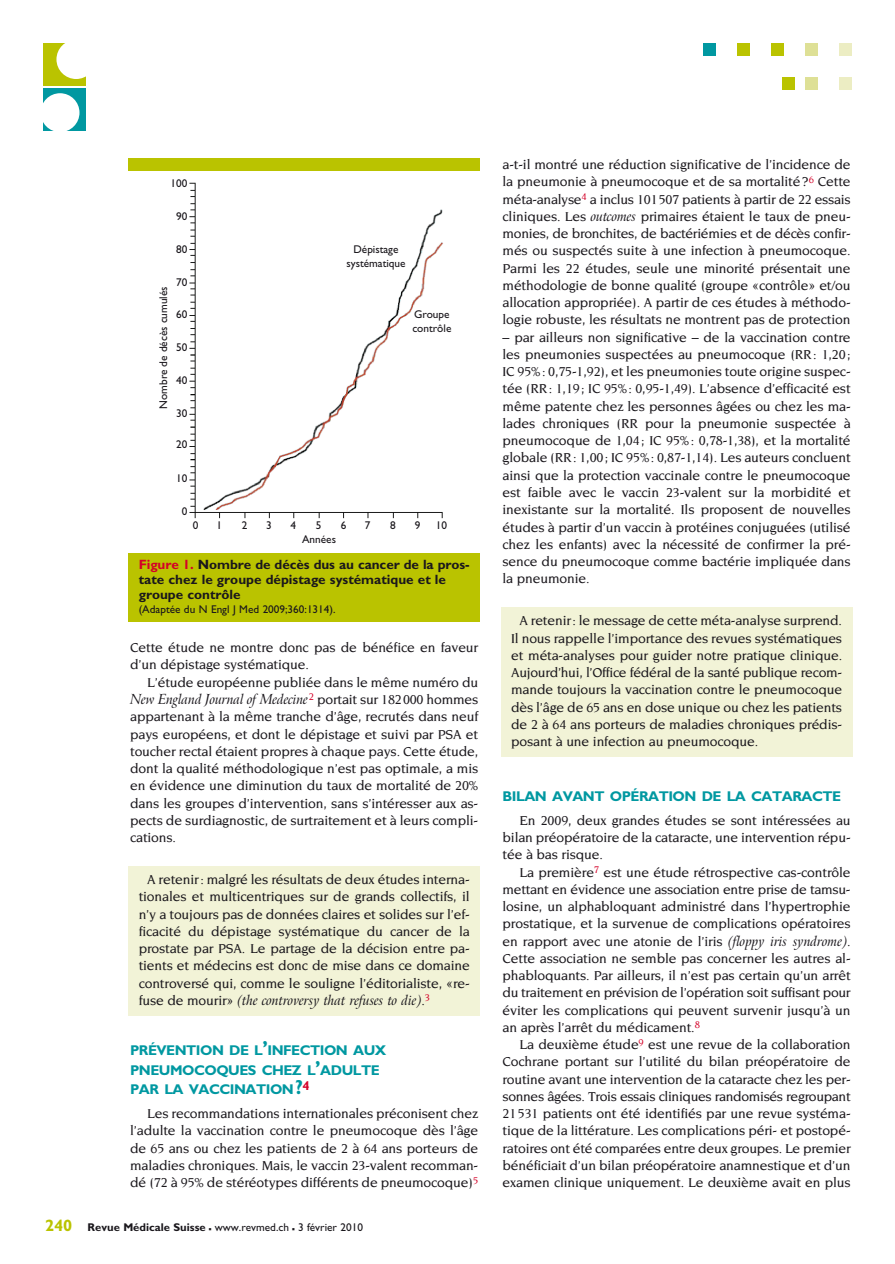
<style>
.page{position:relative;width:895px;height:1264px;background:#fff}
.page>*{position:absolute;margin:0;border:0;box-sizing:border-box;transform-origin:0 0}
.t1{font:700 14.1px/19.5px "Gill Sans";letter-spacing:-.035em;color:#0098a1}
.t2{font:500 13.95px/17.2px "Novarese";letter-spacing:-.01em;color:#1a171c;text-align:justify}
.t3{font:italic 13.95px "Arrus BT";letter-spacing:-.01em;color:#1a171c;scale:.95 1}
.t4{font:700 13.5px/15px "Gill Sans";color:#1a171c}
.t5{font:11.25px/13.5px "Gill Sans";color:#1a171c;text-align:center}
.s1{color:#d40028}
.s2{font-family:"Novarese";font-weight:500;font-style:normal}
.s3{font-size:20.25px}
.s4{font-weight:700;font-size:16.5px;color:#bac300}
.s5{font-weight:700}
.s6{font-weight:700;font-size:16.5px}
.s7{font-family:"Arrus BT";font-weight:400;font-style:italic}
</style>
<div class="page">
<div style="left:501px;top:607px;width:350px;height:149px;background:#f2f3d7"></div>
<div style="left:129px;top:866px;width:350px;height:149px;background:#f2f3d7"></div>
<div style="left:839px;top:44px;width:12px;height:12px;background:#ecedc3"></div>
<div style="left:805px;top:44px;width:12px;height:12px;background:#dee096"></div>
<div style="left:771px;top:44px;width:12px;height:12px;background:#bac300"></div>
<div style="left:737px;top:44px;width:12px;height:12px;background:#bac300"></div>
<div style="left:703px;top:44px;width:12px;height:12px;background:#0098a1"></div>
<div style="left:839px;top:78px;width:12px;height:12px;background:#ecedc3"></div>
<div style="left:805px;top:78px;width:12px;height:12px;background:#dee096"></div>
<div style="left:781px;top:78px;width:13px;height:12px;background:#bac300"></div>
<div style="left:44px;top:44px;width:42px;height:42px;background:#bac300"></div>
<div style="left:56px;top:40px;width:40px;height:39px;background:#fff;border-radius:50%"></div>
<div style="left:44px;top:88px;width:42px;height:43px;background:#0098a1"></div>
<div style="left:41px;top:93px;width:38px;height:39px;background:#fff;border-radius:50%"></div>
<img style="left:189px;top:182px;width:254px;height:337px">
<div style="left:129px;top:553px;width:350px;height:68px;background:#bac300"></div>
<div style="left:129px;top:158px;width:350px;height:13px;background:#bac300"></div>
<p class="t5" style="left:170px;top:176px;width:18px">100</p>
<p class="t5" style="left:176px;top:209px;width:13px">90</p>
<p class="t5" style="left:176px;top:243px;width:13px">80</p>
<p class="t5" style="left:176px;top:275px;width:13px">70</p>
<p class="t5" style="left:176px;top:307px;width:13px">60</p>
<p class="t5" style="left:176px;top:340px;width:13px">50</p>
<p class="t5" style="left:176px;top:373px;width:13px">40</p>
<p class="t5" style="left:176px;top:407px;width:13px">30</p>
<p class="t5" style="left:176px;top:438px;width:13px">20</p>
<p class="t5" style="left:176px;top:471px;width:13px">10</p>
<p class="t5" style="left:182px;top:504px;width:7px">0</p>
<p class="t5" style="left:157px;top:409px;width:124px;rotate:-90deg">Nombre de décès cumulés</p>
<p class="t5" style="left:346px;top:243px;width:61px">Dépistage systématique</p>
<p class="t5" style="left:412px;top:307px;width:41px;text-align:left">Groupe contrôle</p>
<p class="t5" style="left:193px;top:518px;width:7px">0</p>
<p class="t5" style="left:216px;top:518px;width:7px">1</p>
<p class="t5" style="left:242px;top:518px;width:7px">2</p>
<p class="t5" style="left:266px;top:518px;width:7px">3</p>
<p class="t5" style="left:290px;top:518px;width:7px">4</p>
<p class="t5" style="left:316px;top:518px;width:7px">5</p>
<p class="t5" style="left:341px;top:518px;width:7px">6</p>
<p class="t5" style="left:364px;top:518px;width:7px">7</p>
<p class="t5" style="left:390px;top:518px;width:7px">8</p>
<p class="t5" style="left:414px;top:518px;width:7px">9</p>
<p class="t5" style="left:436px;top:518px;width:13px">10</p>
<p class="t5" style="left:302px;top:533px;width:35px">Années</p>
<p class="t4" style="left:139px;top:557px;width:332px"><span class="s1">Figure 1.</span> Nombre de décès dus au cancer de la pros&shy;tate chez le groupe dépistage systématique et le groupe contrôle</p>
<p class="t5" style="left:139px;top:602px;width:198px">(Adaptée du N Engl J Med 2009;360:1314).</p>
<p class="t2" style="left:130px;top:639px;width:349px">Cette étude ne montre donc pas de bénéfice en faveur d’un dépistage systématique.</p>
<p class="t2" style="left:147px;top:673px;width:332px">L’étude européenne publiée dans le même numéro du</p>
<p class="t3" style="left:130px;top:690px;width:368px">New England Journal of Medecine<sup>2</sup> <span class="s2">portait sur 182000 hommes</span></p>
<p class="t2" style="left:130px;top:708px;width:349px">appartenant à la même tranche d’âge, recrutés dans neuf pays européens, et dont le dépistage et suivi par PSA et toucher rectal étaient propres à chaque pays. Cette étude, dont la qualité méthodologique n’est pas optimale, a mis en évidence une diminution du taux de mortalité de 20% dans les groupes d’intervention, sans s’intéresser aux as&shy;pects de surdiagnostic, de surtraitement et à leurs compli&shy;cations.</p>
<p class="t2" style="left:139px;top:871px;width:332px;text-indent:9px">A retenir: malgré les résultats de deux études interna&shy;tionales et multicentriques sur de grands collectifs, il n’y a toujours pas de données claires et solides sur l’ef&shy;ficacité du dépistage systématique du cancer de la prostate par PSA. Le partage de la décision entre pa&shy;tients et médecins est donc de mise dans ce domaine controversé qui, comme le souligne l’éditorialiste, «re-</p>
<p class="t3" style="left:139px;top:991px;width:308px"><span class="s2">fuse de mourir»</span> (the controversy that refuses to die)<span class="s2">.</span><sup>3</sup></p>
<p class="t1" style="left:130px;top:1040px;width:258px">PRÉVENTION DE L<span class="s3">’</span>INFECTION AUX<br>PNEUMOCOQUES CHEZ L<span class="s3">’</span>ADULTE<br>PAR LA VACCINATION<span class="s3">?</span><sup>4</sup></p>
<p class="t2" style="left:130px;top:1104px;width:349px;text-indent:17px">Les recommandations internationales préconisent chez l’adulte la vaccination contre le pneumocoque dès l’âge de 65 ans ou chez les patients de 2 à 64 ans porteurs de maladies chroniques. Mais, le vaccin 23-valent recomman&shy;dé (72 à 95% de stéréotypes différents de pneumocoque)<sup>5</sup></p>
<p class="t5" style="left:45px;top:1220px;width:319px"><span class="s4">240</span> <span class="s5">Revue Médicale Suisse</span> <span class="s6">–</span> www.revmed.ch <span class="s6">–</span> 3 février 2010</p>
<p class="t2" style="left:502px;top:156px;width:349px">a-t-il montré une réduction significative de l’incidence de la pneumonie à pneumocoque et de sa mortalité?<sup>6</sup> Cette méta-analyse<sup>4</sup> a inclus 101507 patients à partir de 22 essais cliniques. Les <span class="s7">outcomes</span> primaires étaient le taux de pneu&shy;monies, de bronchites, de bactériémies et de décès confir&shy;més ou suspectés suite à une infection à pneumocoque.<br>Parmi les 22 études, seule une minorité présentait une méthodologie de bonne qualité (groupe «contrôle» et/ou allocation appropriée). A partir de ces études à méthodo&shy;logie robuste, les résultats ne montrent pas de protection</p>
<p class="t2" style="left:502px;top:328px;width:349px">– par ailleurs non significative – de la vaccination contre les pneumonies suspectées au pneumocoque (RR: 1,20; IC 95%: 0,75-1,92), et les pneumonies toute origine suspec&shy;tée (RR: 1,19; IC 95%: 0,95-1,49). L’absence d’efficacité est même patente chez les personnes âgées ou chez les ma&shy;lades chroniques (RR pour la pneumonie suspectée à pneumocoque de 1,04; IC 95%: 0,78-1,38), et la mortalité globale (RR: 1,00; IC 95%: 0,87-1,14). Les auteurs concluent ainsi que la protection vaccinale contre le pneumocoque est faible avec le vaccin 23-valent sur la morbidité et inexistante sur la mortalité. Ils proposent de nouvelles études à partir d’un vaccin à protéines conjuguées (utilisé chez les enfants) avec la nécessité de confirmer la pré&shy;sence du pneumocoque comme bactérie impliquée dans la pneumonie.</p>
<p class="t2" style="left:511px;top:612px;width:332px;text-indent:9px">A retenir: le message de cette méta-analyse surprend.<br>Il nous rappelle l’importance des revues systématiques et méta-analyses pour guider notre pratique clinique.<br>Aujourd’hui, l’Office fédéral de la santé publique recom&shy;mande toujours la vaccination contre le pneumocoque dès l’âge de 65 ans en dose unique ou chez les patients de 2 à 64 ans porteurs de maladies chroniques prédis&shy;posant à une infection au pneumocoque.</p>
<p class="t1" style="left:502px;top:786px;width:340px">BILAN AVANT OPÉRATION DE LA CATARACTE</p>
<p class="t2" style="left:502px;top:811px;width:349px;text-indent:17px">En 2009, deux grandes études se sont intéressées au bilan préopératoire de la cataracte, une intervention répu&shy;tée à bas risque.</p>
<p class="t2" style="left:502px;top:863px;width:349px;text-indent:17px">La première<sup>7</sup> est une étude rétrospective cas-contrôle mettant en évidence une association entre prise de tamsu&shy;losine, un alphabloquant administré dans l’hypertrophie prostatique, et la survenue de complications opératoires en rapport avec une atonie de l’iris <span class="s7">(floppy iris syndrome)</span>.<br>Cette association ne semble pas concerner les autres al&shy;phabloquants. Par ailleurs, il n’est pas certain qu’un arrêt du traitement en prévision de l’opération soit suffisant pour éviter les complications qui peuvent survenir jusqu’à un an après l’arrêt du médicament.<sup>8</sup></p>
<p class="t2" style="left:502px;top:1035px;width:349px;text-indent:17px">La deuxième étude<sup>9</sup> est une revue de la collaboration Cochrane portant sur l’utilité du bilan préopératoire de routine avant une intervention de la cataracte chez les per&shy;sonnes âgées. Trois essais cliniques randomisés regroupant 21531 patients ont été identifiés par une revue systéma&shy;tique de la littérature. Les complications péri- et postopé&shy;ratoires ont été comparées entre deux groupes. Le premier bénéficiait d’un bilan préopératoire anamnestique et d’un examen clinique uniquement. Le deuxième avait en plus</p>
</div>
